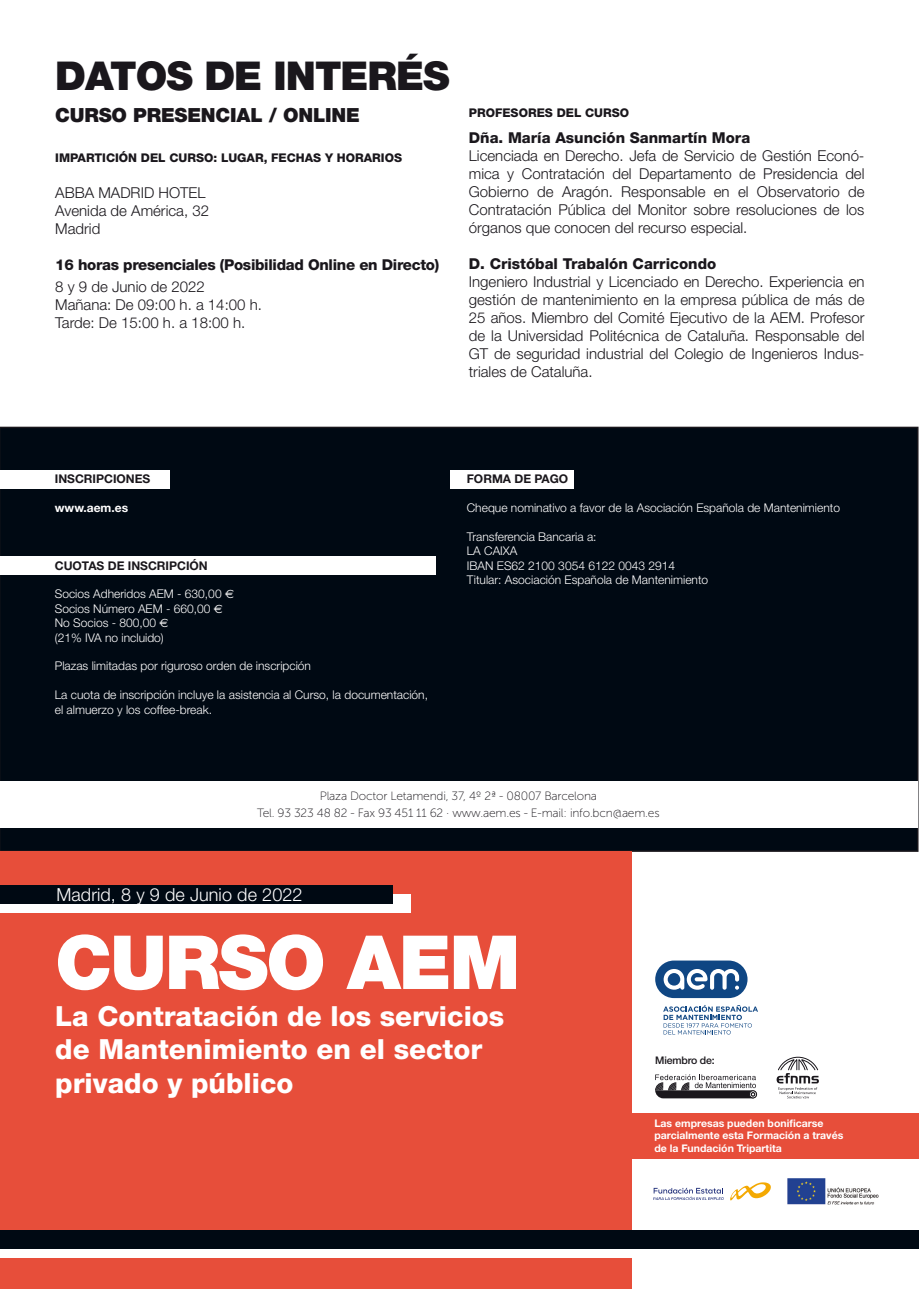
<style>
.page{position:relative;width:919px;height:1289px;background:#fff}
.page>*{position:absolute;margin:0;border:0;box-sizing:border-box;transform-origin:0 0}
.t1{font:900 74.55px "Helvetica Neue";letter-spacing:-.025em;color:#fff}
.t2{font:900 39.75px "Helvetica Neue";letter-spacing:-.025em;color:#1a171c}
.t3{font:800 27.75px/33px "Helvetica Neue LT Std";color:#fff}
.t4{font:900 19.5px "Helvetica Neue";letter-spacing:-.01em;color:#1a171c}
.t5{font:300 18px "Helvetica Neue LT Std";letter-spacing:.005em;color:#fff}
.OBJETIVOS{font:300 15px/18px "Helvetica Neue LT Std";color:#1a171c;text-align:justify}
.OBJETIVOS-2{font:800 15px "Helvetica Neue LT Std";color:#1a171c}
.OBJETIVOS-3{font:800 15px "Helvetica Neue LT Std";letter-spacing:-.02em;color:#1a171c}
.t6{font:300 12px/14.4px "Helvetica Neue LT Std";color:#fff}
.t7{font:12px "Museo Sans 100";letter-spacing:-.015em;color:#1a171c}
.t8{font:800 12px "Helvetica Neue LT Std";color:#1a171c}
.t9{font:700 12px "Helvetica Neue LT Std";color:#1a171c}
.t10{font:700 12px "Helvetica Neue LT Std";color:#fff}
.t11{font:700 10.5px/12.6px "Helvetica Neue LT Std";color:#fff}
.t12{font:500 10.5px "Helvetica Neue LT Std";letter-spacing:-.015em;color:#1a171c}
.s1{font-family:"Euro Sans";font-weight:400}
</style>
<div class="page">
<div style="left:0;top:426px;width:918px;height:425px;background:#000913"></div>
<div style="left:0;top:470px;width:169px;height:19px;background:#fff"></div>
<div style="left:0;top:556px;width:436px;height:19px;background:#fff"></div>
<div style="left:450px;top:470px;width:123px;height:19px;background:#fff"></div>
<div style="left:0;top:780px;width:917px;height:47px;background:#fff"></div>
<div style="left:0;top:851px;width:631px;height:437px;background:#e74e3a"></div>
<div style="left:0;top:894px;width:410px;height:19px;background:#fff"></div>
<div style="left:0;top:1239px;width:879px;height:18px;background:#fff"></div>
<div style="left:0;top:884px;width:392px;height:19px;background:#000913"></div>
<div style="left:0;top:1229px;width:918px;height:19px;background:#000913"></div>
<svg style="left:776px;top:1056px;width:42px;height:42px"></svg>
<div style="left:749px;top:1090px;width:8px;height:8px;border:1px solid #1a171c;border-radius:50%"></div>
<svg style="left:655px;top:1074px;width:101px;height:24px"></svg>
<img style="left:787px;top:1178px;width:92px;height:26px">
<div style="left:594px;top:1113px;width:324px;height:45px;background:#e74e3a"></div>
<svg style="left:653px;top:1187px;width:70px;height:12px"></svg>
<svg style="left:730px;top:1182px;width:40px;height:18px"></svg>
<div style="left:655px;top:960px;width:92px;height:38px;background:#0f4683;border-radius:19px"></div>
<svg style="left:663px;top:1005px;width:95px;height:29px"></svg>
<svg style="left:663px;top:969px;width:76px;height:20px"></svg>
<p class="t2" style="left:55px;top:52px;width:396px">DATOS DE INTERÉS</p>
<p class="t4" style="left:55px;top:104px;width:306px">CURSO PRESENCIAL / ONLINE</p>
<p class="t8" style="left:55px;top:150px;width:348px">IMPARTICIÓN DEL CURSO: LUGAR, FECHAS Y HORARIOS</p>
<p class="OBJETIVOS" style="left:55px;top:183px;width:152px">ABBA MADRID HOTEL</p>
<p class="OBJETIVOS" style="left:55px;top:201px;width:155px">Avenida de América, 32</p>
<p class="OBJETIVOS" style="left:55px;top:219px;width:46px">Madrid</p>
<p class="OBJETIVOS-3" style="left:55px;top:256px;width:385px">16 horas presenciales (Posibilidad Online en Directo)</p>
<p class="OBJETIVOS" style="left:55px;top:278px;width:151px">8 y 9 de Junio de 2022</p>
<p class="OBJETIVOS" style="left:55px;top:296px;width:208px">Mañana: De 09:00 h. a 14:00 h.</p>
<p class="OBJETIVOS" style="left:55px;top:314px;width:191px">Tarde: De 15:00 h. a 18:00 h.</p>
<p class="t8" style="left:469px;top:105px;width:162px">PROFESORES DEL CURSO</p>
<p class="OBJETIVOS-2" style="left:469px;top:129px;width:283px">Dña. María Asunción Sanmartín Mora</p>
<p class="OBJETIVOS" style="left:469px;top:147px;width:397px">Licenciada en Derecho. Jefa de Servicio de Gestión Econó&shy;mica y Contratación del Departamento de Presidencia del Gobierno de Aragón. Responsable en el Observatorio de Contratación Pública del Monitor sobre resoluciones de los órganos que conocen del recurso especial.</p>
<p class="OBJETIVOS-2" style="left:469px;top:255px;width:249px">D. Cristóbal Trabalón Carricondo</p>
<p class="OBJETIVOS" style="left:469px;top:273px;width:397px">Ingeniero Industrial y Licenciado en Derecho. Experiencia en gestión de mantenimiento en la empresa pública de más de 25 años. Miembro del Comité Ejecutivo de la AEM. Profesor de la Universidad Politécnica de Cataluña. Responsable del GT de seguridad industrial del Colegio de Ingenieros Indus&shy;triales de Cataluña.</p>
<p class="t9" style="left:55px;top:471px;width:97px">INSCRIPCIONES</p>
<p class="t10" style="left:55px;top:500px;width:75px">www.aem.es</p>
<p class="t9" style="left:55px;top:558px;width:154px">CUOTAS DE INSCRIPCIÓN</p>
<p class="t6" style="left:55px;top:586px;width:181px">Socios Adheridos AEM - 630,00 <span class="s1">E</span></p>
<p class="t6" style="left:55px;top:601px;width:169px">Socios Número AEM - 660,00 <span class="s1">E</span></p>
<p class="t6" style="left:55px;top:615px;width:115px">No Socios - 800,00 <span class="s1">E</span></p>
<p class="t6" style="left:55px;top:630px;width:110px">(21% IVA no incluido)</p>
<p class="t6" style="left:55px;top:658px;width:258px">Plazas limitadas por riguroso orden de inscripción</p>
<p class="t6" style="left:55px;top:687px;width:374px">La cuota de inscripción incluye la asistencia al Curso, la documentación, el almuerzo y los coffee-break.</p>
<p class="t9" style="left:467px;top:471px;width:103px">FORMA DE PAGO</p>
<p class="t6" style="left:467px;top:500px;width:374px">Cheque nominativo a favor de la Asociación Española de Mantenimiento</p>
<p class="t6" style="left:467px;top:529px;width:131px">Transferencia Bancaria a:</p>
<p class="t6" style="left:467px;top:543px;width:52px">LA CAIXA</p>
<p class="t6" style="left:467px;top:558px;width:210px">IBAN ES62 2100 3054 6122 0043 2914</p>
<p class="t6" style="left:467px;top:572px;width:243px">Titular: Asociación Española de Mantenimiento</p>
<p class="t7" style="left:320px;top:789px;width:279px">Plaza Doctor Letamendi, 37, 4º 2ª - 08007 Barcelona</p>
<p class="t7" style="left:257px;top:806px;width:404px">Tel. 93 323 48 82 - Fax 93 451 11 62 · www.aem.es - E-mail: info.bcn@aem.es</p>
<p class="t5" style="left:56px;top:883px;width:248px">Madrid, 8 y 9 de Junio de 2022</p>
<p class="t1" style="left:55px;top:917px;width:466px">CURSO AEM</p>
<p class="t3" style="left:55px;top:1000px;width:450px">La Contratación de los servicios de Mantenimiento en el sector privado y público</p>
<p class="t12" style="left:655px;top:1054px;width:61px">Miembro de:</p>
<p class="t11" style="left:654px;top:1116px;width:190px">Las empresas pueden bonificarse parcialmente esta Formación a través de la Fundación Tripartita</p>
</div>
